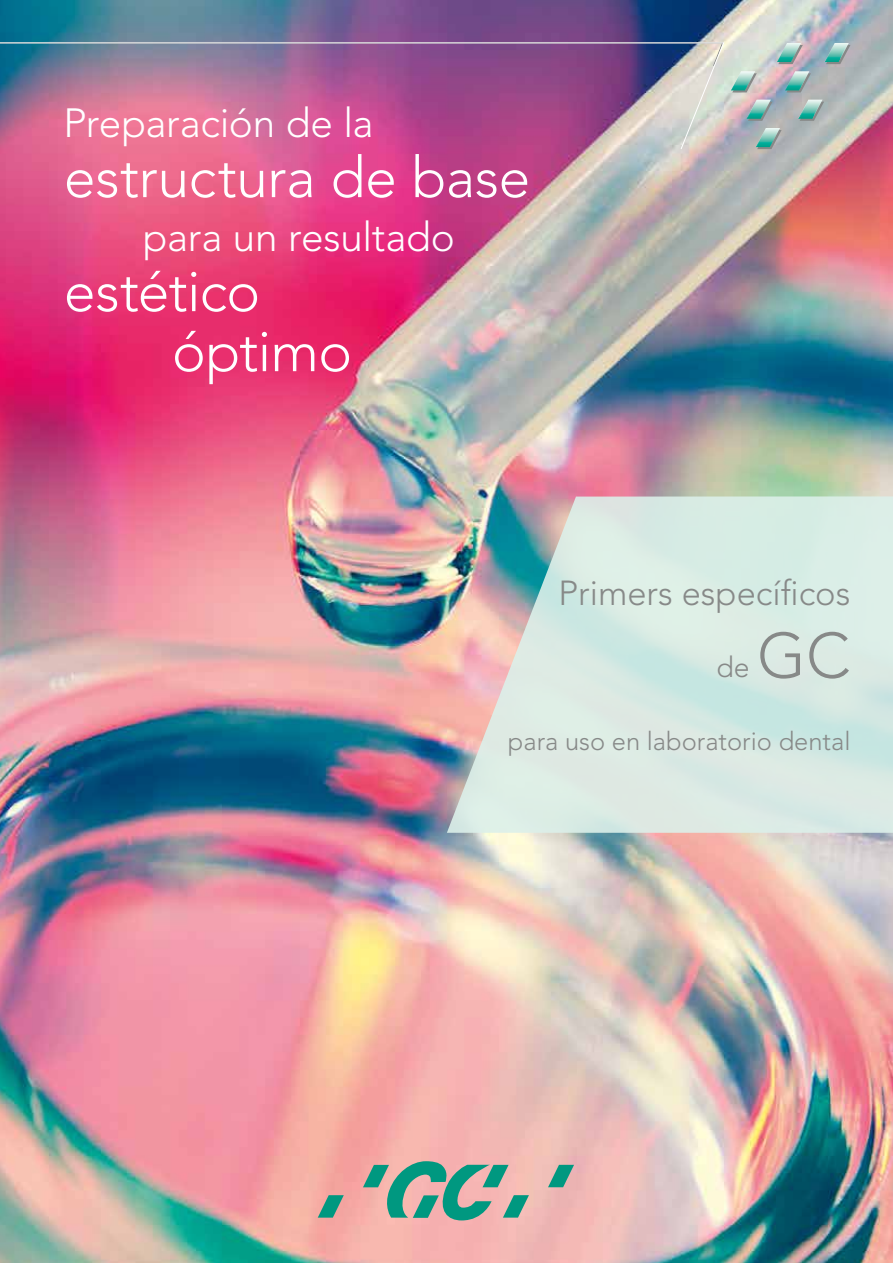
<style>
.page{position:relative;width:893px;height:1263px;background:#fff}
.page>*{position:absolute;margin:0;border:0;box-sizing:border-box;transform-origin:0 0}
.t1{font:300 57px/60px "Avenir LT Std";letter-spacing:-.01em;color:#fff}
.t2{font:300 40.5px "Avenir LT Std";letter-spacing:-.01em;color:#fff}
.t3{font:300 34.5px "Avenir LT Std";color:#878988}
.t4{font:300 28.5px "Avenir LT Std";color:#878988}
.t5{font:300 25.5px "Avenir LT Std";color:#878988}
.s1{font-size:63px}
</style>
<div class="page">
<img style="left:0;top:0;width:893px;height:1263px">
<svg style="left:548px;top:1165px;width:26px;height:22px"></svg>
<svg style="left:363px;top:1161px;width:166px;height:59px"></svg>
<svg style="left:318px;top:1195px;width:26px;height:22px"></svg>
<svg style="left:778px;top:45px;width:25px;height:19px"></svg>
<svg style="left:732px;top:73px;width:25px;height:19px"></svg>
<svg style="left:748px;top:102px;width:24px;height:19px"></svg>
<svg style="left:826px;top:45px;width:24px;height:19px"></svg>
<svg style="left:786px;top:73px;width:25px;height:19px"></svg>
<svg style="left:800px;top:102px;width:24px;height:19px"></svg>
<svg style="left:757px;top:130px;width:25px;height:19px"></svg>
<img style="left:777px;top:43px;width:24px;height:19px">
<img style="left:731px;top:71px;width:24px;height:19px">
<img style="left:746px;top:100px;width:25px;height:19px">
<img style="left:825px;top:43px;width:24px;height:19px">
<img style="left:785px;top:71px;width:24px;height:19px">
<img style="left:798px;top:100px;width:24px;height:19px">
<img style="left:756px;top:128px;width:24px;height:19px">
<img style="left:0;top:42px;width:725px;height:108px">
<svg style="left:447px;top:496px;width:446px;height:337px;fill:#dbeae3"></svg>
<p class="t2" style="left:63px;top:99px;width:312px">Preparación de la</p>
<h1 class="t1" style="left:64px;top:148px;width:468px">estructura de base</h1>
<p class="t2" style="left:143px;top:213px;width:313px">para un resultado</p>
<h1 class="t1" style="left:172px;top:262px;width:182px;text-indent:-108px">estético óptimo</h1>
<p class="t3" style="left:558px;top:573px;width:294px">Primers específicos</p>
<p class="t4" style="left:716px;top:651px;width:136px">de <span class="s1">GC</span></p>
<p class="t5" style="left:508px;top:726px;width:344px">para uso en laboratorio dental</p>
</div>
